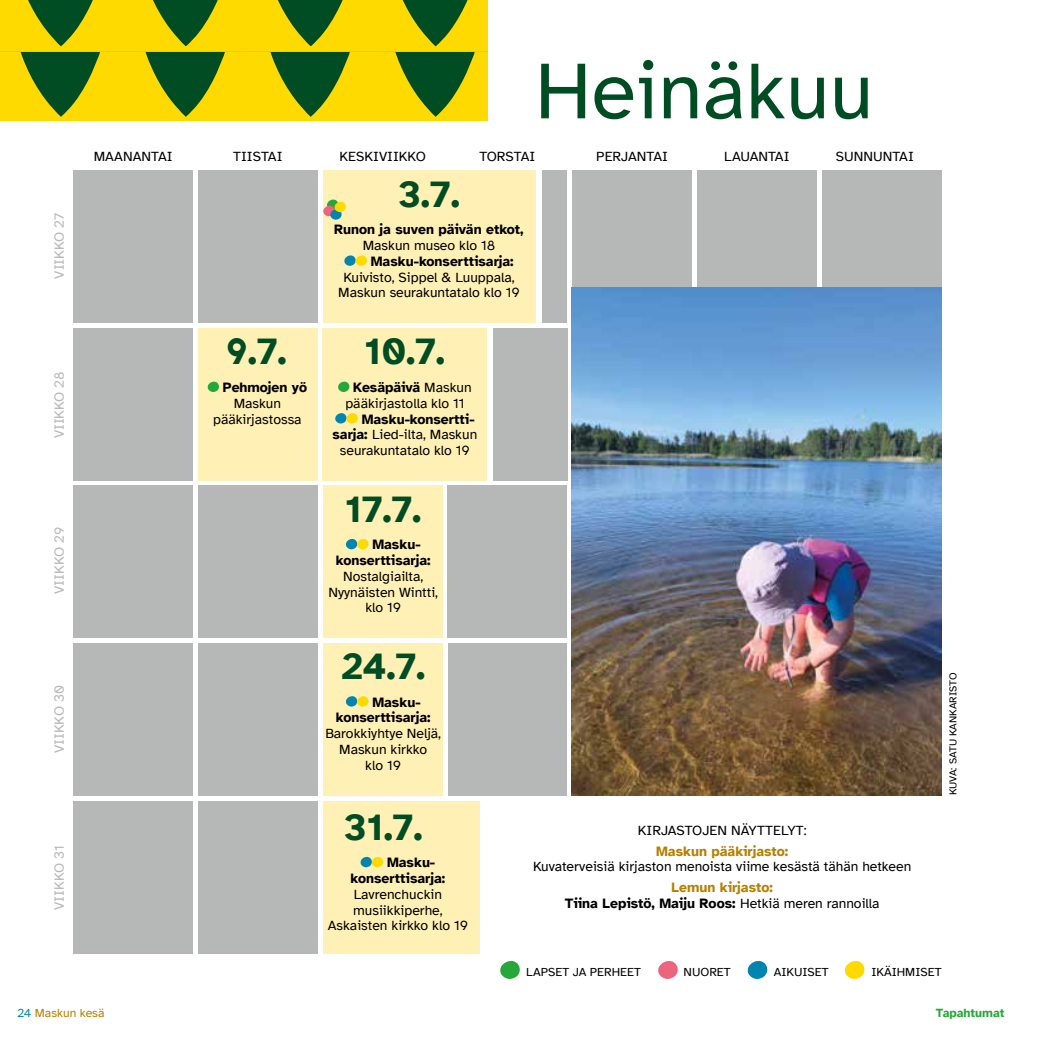
<style>
.page{position:relative;width:1042px;height:1042px;background:#fff}
.page>*{position:absolute;margin:0;border:0;box-sizing:border-box;transform-origin:0 0}
.t1{font:81.73px "Atkinson Hyperlegible";color:#004c23}
.t2{font:700 37.8px "Atkinson Hyperlegible";color:#004c23}
.t3{font:14px/15.8px "Atkinson Hyperlegible";color:#000;text-align:center}
.t4{font:700 14px/15.8px "Atkinson Hyperlegible";color:#000}
.t5{font:14px "Atkinson Hyperlegible";color:#b6b7b7}
.t6{font:700 14px "Atkinson Hyperlegible";color:#b78000}
.t7{font:12.25px "Atkinson Hyperlegible";color:#000}
.t8{font:12.25px "Atkinson Hyperlegible";color:#b78000}
.t9{font:700 12.25px "Atkinson Hyperlegible";color:#27a739}
.t10{font:10.5px "Atkinson Hyperlegible";color:#000}
.s1{font-weight:700}
.s2{color:#b78000}
.s3{font-weight:400}
.s4{color:#0085b0}
</style>
<div class="page">
<div style="left:493px;top:328px;width:74px;height:152px;background:#b6b7b7"></div>
<svg style="left:0;top:0;width:487px;height:121px;background:#acab0b"></svg>
<div style="left:73px;top:486px;width:120px;height:152px;background:#b6b7b7"></div>
<div style="left:73px;top:328px;width:120px;height:152px;background:#b6b7b7"></div>
<div style="left:73px;top:643px;width:120px;height:152px;background:#b6b7b7"></div>
<div style="left:73px;top:801px;width:120px;height:152px;background:#b6b7b7"></div>
<div style="left:198px;top:486px;width:120px;height:152px;background:#b6b7b7"></div>
<div style="left:198px;top:643px;width:120px;height:152px;background:#b6b7b7"></div>
<div style="left:198px;top:801px;width:120px;height:152px;background:#b6b7b7"></div>
<div style="left:323px;top:643px;width:120px;height:152px;background:#fff0b5"></div>
<div style="left:448px;top:643px;width:119px;height:152px;background:#b6b7b7"></div>
<div style="left:542px;top:171px;width:25px;height:152px;background:#b6b7b7"></div>
<div style="left:323px;top:171px;width:212px;height:152px;background:#fff0b5"></div>
<div style="left:697px;top:171px;width:120px;height:152px;background:#b6b7b7"></div>
<div style="left:447px;top:486px;width:120px;height:152px;background:#b6b7b7"></div>
<div style="left:323px;top:486px;width:120px;height:152px;background:#fff0b5"></div>
<div style="left:323px;top:328px;width:164px;height:152px;background:#fff0b5"></div>
<div style="left:572px;top:171px;width:120px;height:152px;background:#b6b7b7"></div>
<div style="left:821px;top:171px;width:120px;height:152px;background:#b6b7b7"></div>
<svg style="left:500px;top:960px;width:20px;height:19px"></svg>
<svg style="left:658px;top:961px;width:20px;height:18px"></svg>
<svg style="left:747px;top:961px;width:21px;height:18px"></svg>
<svg style="left:845px;top:960px;width:20px;height:19px"></svg>
<svg style="left:344px;top:255px;width:23px;height:11px"></svg>
<div style="left:198px;top:171px;width:120px;height:152px;background:#b6b7b7"></div>
<div style="left:73px;top:171px;width:120px;height:152px;background:#b6b7b7"></div>
<svg style="left:323px;top:199px;width:23px;height:21px"></svg>
<div style="left:323px;top:801px;width:156px;height:152px;background:#fff0b5"></div>
<svg style="left:360px;top:856px;width:23px;height:11px"></svg>
<svg style="left:346px;top:696px;width:23px;height:11px"></svg>
<svg style="left:346px;top:538px;width:23px;height:11px"></svg>
<div style="left:198px;top:328px;width:120px;height:152px;background:#fff0b5"></div>
<svg style="left:338px;top:381px;width:12px;height:11px"></svg>
<svg style="left:335px;top:413px;width:23px;height:11px"></svg>
<svg style="left:208px;top:381px;width:11px;height:11px"></svg>
<img style="left:572px;top:288px;width:369px;height:507px">
<h1 class="t1" style="left:535px;top:46px;width:340px">Heinäkuu</h1>
<p class="t5" style="left:51px;top:279px;width:67px;rotate:-90deg">VIIKKO 27</p>
<p class="t5" style="left:51px;top:438px;width:69px;rotate:-90deg">VIIKKO 28</p>
<p class="t5" style="left:51px;top:594px;width:68px;rotate:-90deg">VIIKKO 29</p>
<p class="t5" style="left:51px;top:753px;width:69px;rotate:-90deg">VIIKKO 30</p>
<p class="t5" style="left:51px;top:910px;width:66px;rotate:-90deg">VIIKKO 31</p>
<p class="t3" style="left:94px;top:148px;width:80px">MAANANTAI</p>
<p class="t3" style="left:233px;top:148px;width:51px">TIISTAI</p>
<p class="t3" style="left:339px;top:148px;width:88px">KESKIVIIKKO</p>
<p class="t3" style="left:479px;top:148px;width:57px">TORSTAI</p>
<p class="t3" style="left:596px;top:148px;width:73px">PERJANTAI</p>
<p class="t3" style="left:724px;top:148px;width:67px">LAUANTAI</p>
<p class="t3" style="left:836px;top:148px;width:80px">SUNNUNTAI</p>
<h2 class="t2" style="left:227px;top:329px;width:62px">9.7.</h2>
<p class="t4" style="left:223px;top:379px;width:86px">Pehmojen yö</p>
<p class="t3" style="left:213px;top:395px;width:90px">Maskun pääkirjastossa</p>
<h2 class="t2" style="left:398px;top:172px;width:63px">3.7.</h2>
<p class="t4" style="left:334px;top:222px;width:191px">Runon ja suven päivän etkot,</p>
<p class="t3" style="left:363px;top:238px;width:134px">Maskun museo klo 18</p>
<p class="t4" style="left:371px;top:253px;width:144px">Masku-konserttisarja:</p>
<p class="t3" style="left:338px;top:269px;width:183px">Kuivisto, Sippel &amp; Luuppala,<br>Maskun seurakuntatalo klo 19</p>
<h2 class="t2" style="left:365px;top:329px;width:82px">10.7.</h2>
<p class="t3" style="left:345px;top:380px;width:128px"><span class="s1">Kesäpäivä</span> Maskun pääkirjastolla klo 11</p>
<p class="t4" style="left:362px;top:411px;width:114px">Masku-konsertti-</p>
<p class="t3" style="left:332px;top:427px;width:146px"><span class="s1">sarja:</span> Lied-ilta, Maskun</p>
<p class="t3" style="left:340px;top:443px;width:132px">seurakuntatalo klo 19</p>
<h2 class="t2" style="left:345px;top:487px;width:78px">17.7.</h2>
<p class="t4" style="left:336px;top:537px;width:96px;text-indent:36px">Masku&shy;konserttisarja:</p>
<p class="t3" style="left:328px;top:568px;width:111px">Nostalgiailta,<br>Nyynäisten Wintti, klo 19</p>
<h2 class="t2" style="left:341px;top:644px;width:86px">24.7.</h2>
<p class="t4" style="left:336px;top:694px;width:96px;text-indent:36px">Masku&shy;konserttisarja:</p>
<p class="t3" style="left:325px;top:726px;width:117px">Barokkiyhtye Neljä,<br>Maskun kirkko<br>klo 19</p>
<h2 class="t2" style="left:344px;top:804px;width:80px">31.7.</h2>
<p class="t4" style="left:350px;top:854px;width:96px;text-indent:36px">Masku&shy;konserttisarja:</p>
<p class="t3" style="left:328px;top:886px;width:142px">Lavrenchuckin musiikkiperhe,<br>Askaisten kirkko klo 19</p>
<p class="t3" style="left:638px;top:822px;width:170px">KIRJASTOJEN NÄYTTELYT:</p>
<p class="t6" style="left:656px;top:842px;width:134px">Maskun pääkirjasto:</p>
<p class="t3" style="left:533px;top:859px;width:380px">Kuvaterveisiä kirjaston menoista viime kesästä tähän hetkeen</p>
<p class="t4" style="left:565px;top:879px;width:316px;text-align:center"><span class="s2">Lemun kirjasto:<br></span>Tiina Lepistö, Maiju Roos: <span class="s3">Hetkiä meren rannoilla</span></p>
<p class="t10" style="left:947px;top:795px;width:124px;rotate:-90deg">KUVA: SATU KANKARISTO</p>
<p class="t7" style="left:526px;top:965px;width:116px">LAPSET JA PERHEET</p>
<p class="t7" style="left:683px;top:965px;width:49px">NUORET</p>
<p class="t7" style="left:773px;top:965px;width:57px">AIKUISET</p>
<p class="t7" style="left:871px;top:965px;width:72px">IKÄIHMISET</p>
<p class="t8" style="left:17px;top:1006px;width:89px"><span class="s4">24</span> Maskun kesä</p>
<p class="t9" style="left:936px;top:1005px;width:70px">Tapahtumat</p>
</div>
